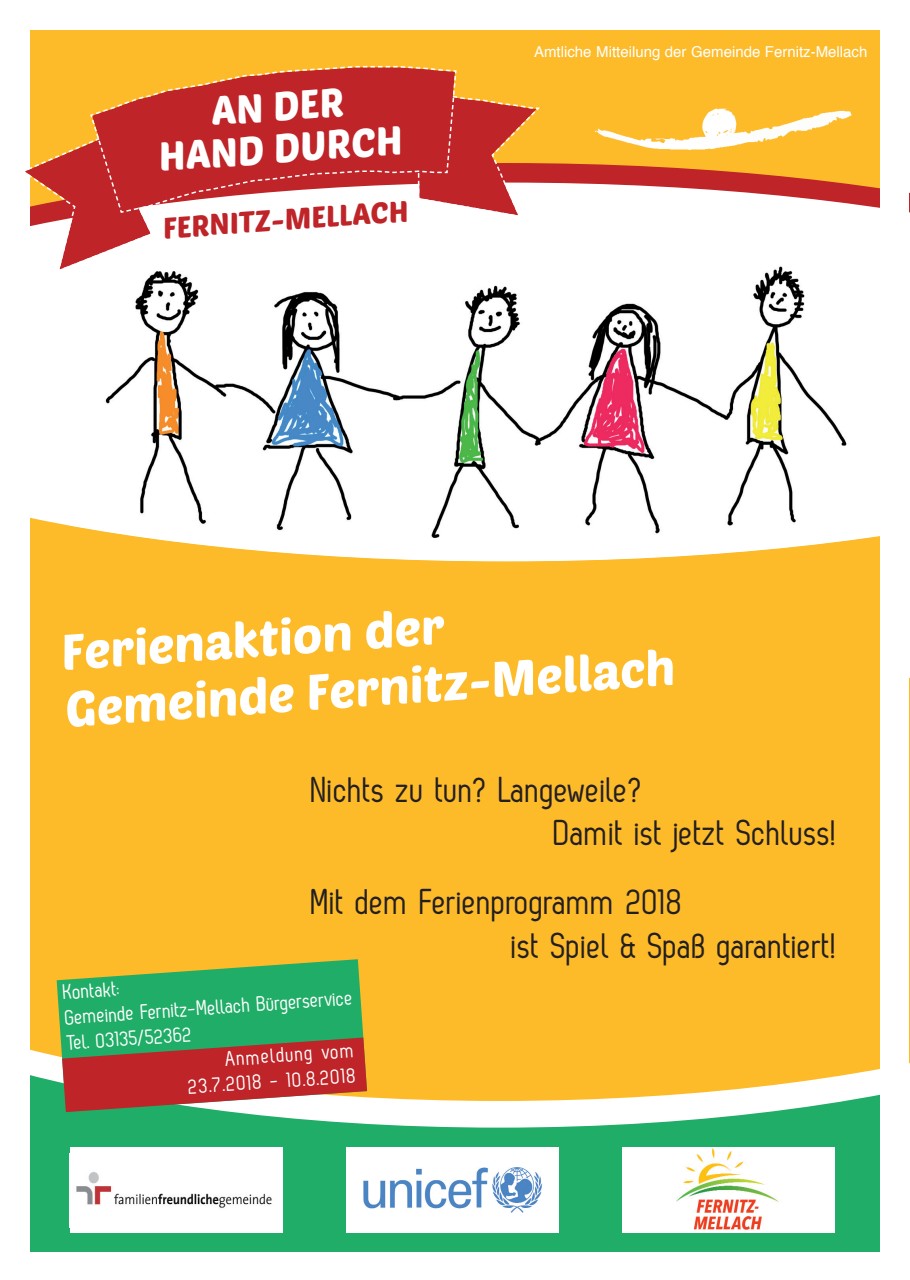
<style>
.page{position:relative;width:910px;height:1280px;background:#fff}
.page>*{position:absolute;margin:0;border:0;box-sizing:border-box;transform-origin:0 0}
.t1{font:49.5px/57px "Poetsen One";color:#fff}
.t2{font:39.9px/42px "Poetsen One";color:#fff;text-align:center}
.t3{font:36px/43.2px "Zag";color:#231f20}
.t4{font:29.4px "Poetsen One";color:#be2428}
.t5{font:21px/25.2px "Zag";color:#fff;text-align:right}
.t6{font:15px "Helvetica";color:#fff}
</style>
<div class="page">
<div style="left:30px;top:30px;width:850px;height:1220px;background:#fdbb2a"></div>
<img style="left:594px;top:108px;width:258px;height:42px">
<div style="left:30px;top:964px;width:850px;height:288px;background:#20ad67"></div>
<svg style="left:66px;top:1101px;width:778px;height:26px;fill:#fff"></svg>
<div style="left:70px;top:1148px;width:212px;height:85px;background:#fff"></div>
<img style="left:76px;top:1172px;width:196px;height:36px">
<div style="left:346px;top:1148px;width:213px;height:85px;background:#fff"></div>
<img style="left:363px;top:1168px;width:179px;height:45px">
<svg style="left:30px;top:964px;width:850px;height:137px;background:#fabf38"></svg>
<svg style="left:57px;top:959px;width:310px;height:142px"></svg>
<svg style="left:30px;top:183px;width:850px;height:342px;background:#f6e1e0"></svg>
<img style="left:66px;top:220px;width:814px;height:341px">
<svg style="left:25px;top:65px;width:517px;height:208px"></svg>
<svg style="left:62px;top:1037px;width:305px;height:75px"></svg>
<div style="left:623px;top:1148px;width:212px;height:85px;background:#fff"></div>
<img style="left:677px;top:1148px;width:102px;height:82px">
<p class="t2" style="left:155px;top:97px;width:246px;rotate:-4deg">AN DER<br>HAND DURCH</p>
<p class="t4" style="left:162px;top:217px;width:247px;rotate:-4deg">FERNITZ-MELLACH</p>
<p class="t6" style="left:534px;top:45px;width:335px">Amtliche Mitteilung der Gemeinde Fernitz-Mellach</p>
<h1 class="t1" style="left:59px;top:629px;width:613px;rotate:-4deg">Ferienaktion der<br>Gemeinde Fernitz-Mellach</h1>
<p class="t3" style="left:554px;top:772px;width:285px;text-indent:-243px">Nichts zu tun? Langeweile?<br>Damit ist jetzt Schluss!</p>
<p class="t3" style="left:512px;top:884px;width:327px;text-indent:-201px">Mit dem Ferienprogramm 2018<br>ist Spiel &amp; Spaß garantiert!</p>
<p class="t5" style="left:63px;top:982px;width:290px;text-align:left;rotate:-4deg">Kontakt:<br>Gemeinde Fernitz-Mellach Bürgerservice<br>Tel. 03135/52362</p>
<p class="t5" style="left:186px;top:1051px;width:169px;rotate:-4deg">Anmeldung vom<br>23.7.2018 - 10.8.2018</p>
</div>
